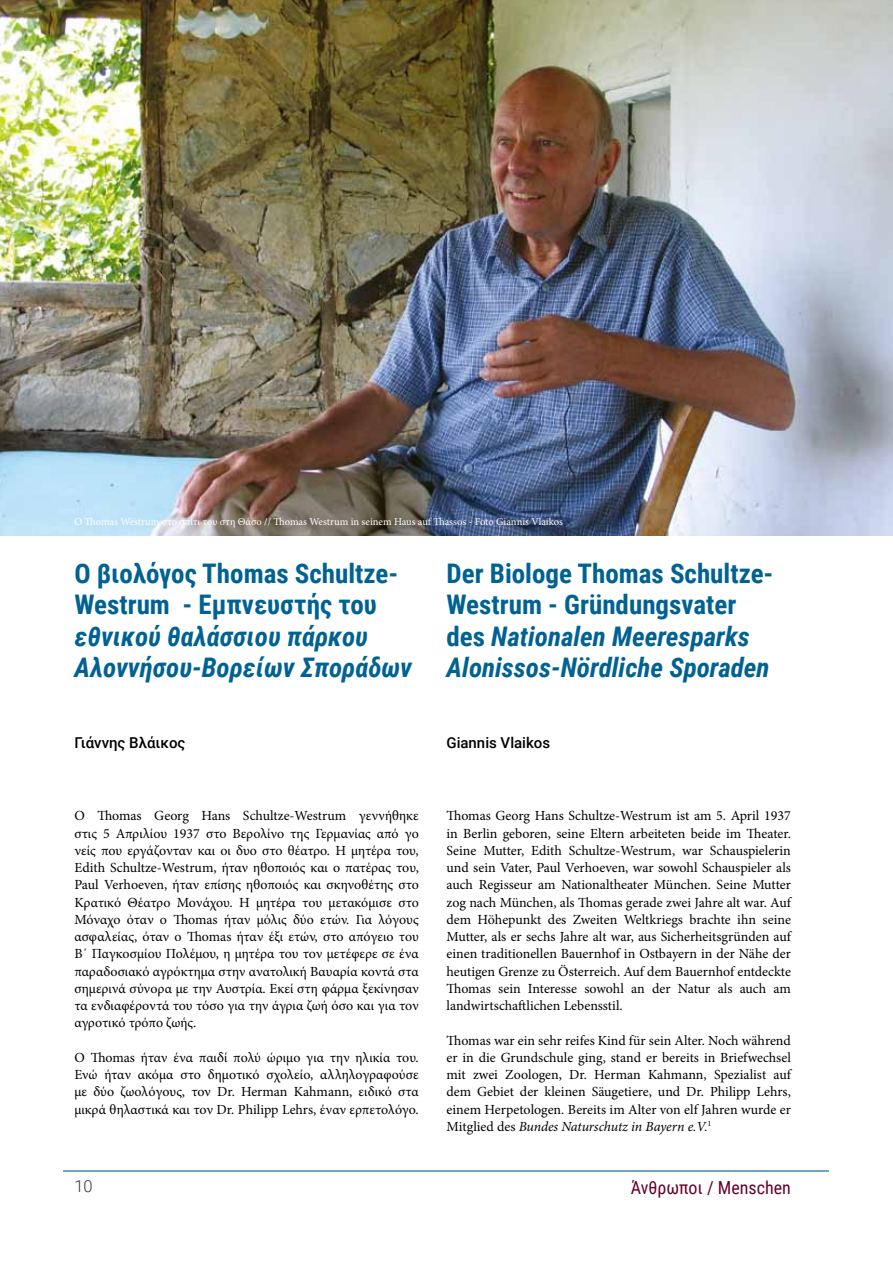
<style>
.page{position:relative;width:893px;height:1263px;background:#fff}
.page>*{position:absolute;margin:0;border:0;box-sizing:border-box;transform-origin:0 0}
.t1{font:700 27px/31.5px "Roboto Condensed";color:#006293}
.t2{font:italic 700 27px/31.5px "Roboto Condensed";color:#006293}
.t3{font:18px "Roboto Condensed";color:#650030}
.t4{font:300 16.5px "Roboto";color:#383937}
.t5{font:500 15px "Roboto";color:#000}
.t6{font:13.95px/17.2px "Minion Pro";color:#000;text-align:justify}
.t7{font:10.5px "Minion Pro";letter-spacing:-.005em;color:#fff}
.s1{font-style:italic}
</style>
<div class="page">
<hr style="left:64px;top:1170px;width:765px;height:1px;background:#70a4c6">
<img style="left:0;top:0;width:893px;height:536px">
<p class="t7" style="left:74px;top:514px;width:490px">Ο Thomas Westrum στο σπίτι του στη Θάσο // Thomas Westrum in seinem Haus auf Thassos - Foto Giannis Vlaikos</p>
<h1 class="t1" style="left:74px;top:556px;width:325px">Ο βιολόγος Thomas Schultze-<br>Westrum - Εμπνευστής του</h1>
<h1 class="t2" style="left:74px;top:619px;width:339px">εθνικού θαλάσσιου πάρκου<br>Αλοννήσου-Βορείων Σποράδων</h1>
<h1 class="t1" style="left:446px;top:556px;width:328px">Der Biologe Thomas Schultze-<br>Westrum - Gründungsvater des <span class="s1">Nationalen Meeresparks<br>Alonissos-Nördliche Sporaden</span></h1>
<p class="t5" style="left:74px;top:732px;width:113px">Γιάννης Βλάικος</p>
<p class="t5" style="left:446px;top:732px;width:105px">Giannis Vlaikos</p>
<p class="t6" style="left:74px;top:807px;width:346px">Ο Thomas Georg Hans Schultze-Westrum γεννήθηκε στις 5 Απριλίου 1937 στο Βερολίνο της Γερμανίας από γο νείς που εργάζονταν και οι δυο στο θέατρο. Η μητέρα του, Edith Schultze-Westrum, ήταν ηθοποιός και ο πατέρας του, Paul Verhoeven, ήταν επίσης ηθοποιός και σκηνοθέτης στο Κρατικό Θέατρο Μονάχου. Η μητέρα του μετακόμισε στο Μόναχο όταν ο Thomas ήταν μόλις δύο ετών. Για λόγους ασφαλείας, όταν ο Thomas ήταν έξι ετών, στο απόγειο του Β΄ Παγκοσμίου Πολέμου, η μητέρα του τον μετέφερε σε ένα παραδοσιακό αγρόκτημα στην ανατολική Βαυαρία κοντά στα σημερινά σύνορα με την Αυστρία. Εκεί στη φάρμα ξεκίνησαν τα ενδιαφέροντά του τόσο για την άγρια ζωή όσο και για τον αγροτικό τρόπο ζωής.</p>
<p class="t6" style="left:74px;top:1049px;width:346px">Ο Thomas ήταν ένα παιδί πολύ ώριμο για την ηλικία του.<br>Ενώ ήταν ακόμα στο δημοτικό σχολείο, αλληλογραφούσε με δύο ζωολόγους, τον Dr. Herman Kahmann, ειδικό στα μικρά θηλαστικά και τον Dr. Philipp Lehrs, έναν ερπετολόγο.</p>
<p class="t4" style="left:74px;top:1175px;width:20px">10</p>
<p class="t6" style="left:446px;top:807px;width:346px">Thomas Georg Hans Schultze-Westrum ist am 5. April 1937 in Berlin geboren, seine Eltern arbeiteten beide im Theater.<br>Seine Mutter, Edith Schultze-Westrum, war Schauspielerin und sein Vater, Paul Verhoeven, war sowohl Schauspieler als auch Regisseur am Nationaltheater München. Seine Mutter zog nach München, als Thomas gerade zwei Jahre alt war. Auf dem Höhepunkt des Zweiten Weltkriegs brachte ihn seine Mutter, als er sechs Jahre alt war, aus Sicherheitsgründen auf einen traditionellen Bauernhof in Ostbayern in der Nähe der heutigen Grenze zu Österreich. Auf dem Bauernhof entdeckte Thomas sein Interesse sowohl an der Natur als auch am landwirtschaftlichen Lebensstil.</p>
<p class="t6" style="left:446px;top:1032px;width:346px">Thomas war ein sehr reifes Kind für sein Alter. Noch während er in die Grundschule ging, stand er bereits in Briefwechsel mit zwei Zoologen, Dr. Herman Kahmann, Spezialist auf dem Gebiet der kleinen Säugetiere, und Dr. Philipp Lehrs, einem Herpetologen. Bereits im Alter von elf Jahren wurde er Mitglied des <span class="s1">Bundes Naturschutz in Bayern e.V.</span><sup>1</sup></p>
<p class="t3" style="left:631px;top:1174px;width:162px">Άνθρωποι / Menschen</p>
</div>
